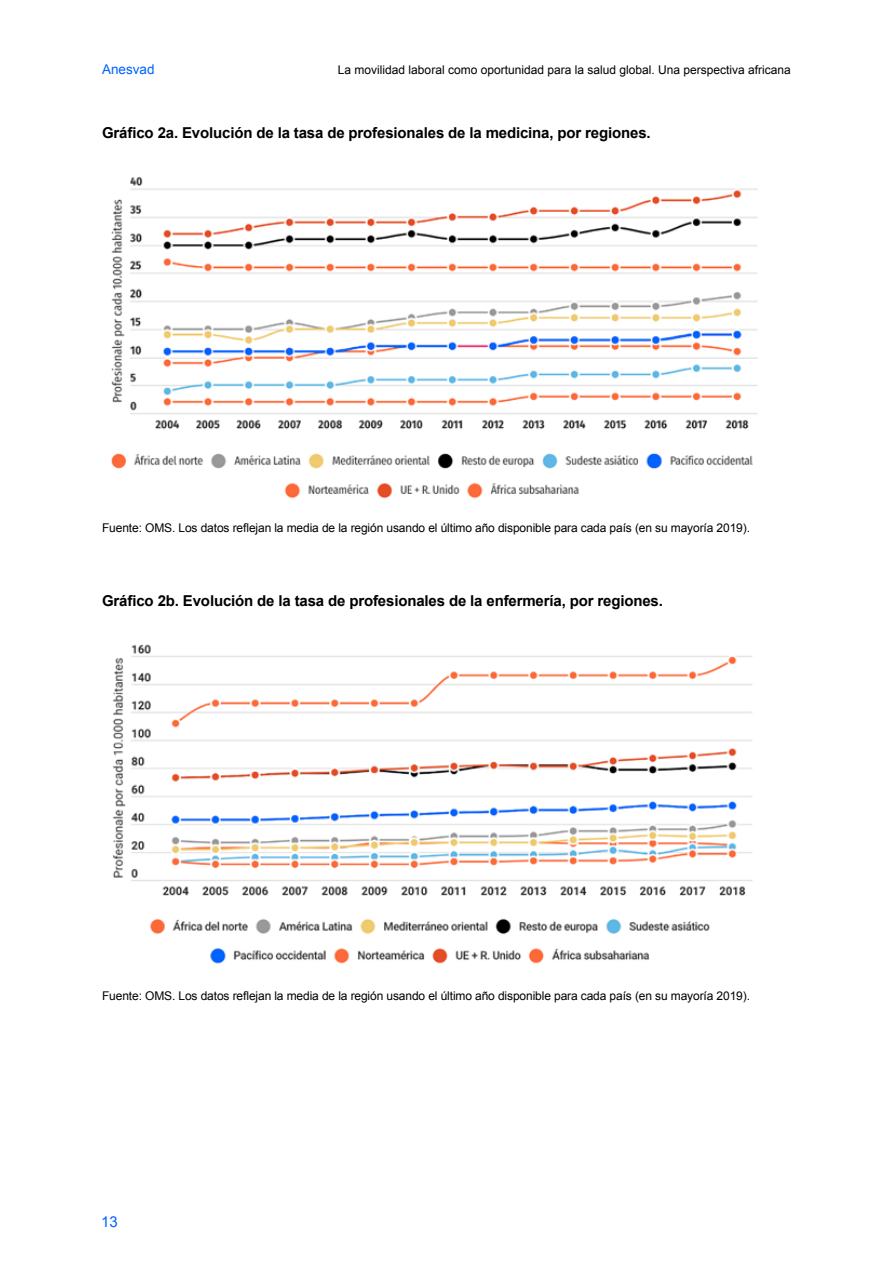
<style>
.page{position:relative;width:893px;height:1263px;background:#fff}
.page>*{position:absolute;margin:0;border:0;box-sizing:border-box;transform-origin:0 0}
.t1{font:700 15px "Arial";letter-spacing:-.01em;color:#000}
.t2{font:15px "Arial";color:#0062ff}
.t3{font:13.5px "Arial";color:#0062ff}
.t4{font:12px "Arial";letter-spacing:-.01em;color:#000}
</style>
<div class="page">
<img style="left:111px;top:177px;width:647px;height:322px">
<img style="left:113px;top:644px;width:640px;height:320px">
<p class="t3" style="left:102px;top:60px;width:54px">Anesvad</p>
<p class="t4" style="left:338px;top:62px;width:454px">La movilidad laboral como oportunidad para la salud global. Una perspectiva africana</p>
<p class="t1" style="left:102px;top:123px;width:550px">Gráfico 2a. Evolución de la tasa de profesionales de la medicina, por regiones.</p>
<p class="t4" style="left:102px;top:520px;width:649px">Fuente: OMS. Los datos reflejan la media de la región usando el último año disponible para cada país (en su mayoría 2019).</p>
<p class="t1" style="left:102px;top:591px;width:562px">Gráfico 2b. Evolución de la tasa de profesionales de la enfermería, por regiones.</p>
<p class="t4" style="left:102px;top:987px;width:649px">Fuente: OMS. Los datos reflejan la media de la región usando el último año disponible para cada país (en su mayoría 2019).</p>
<p class="t2" style="left:101px;top:1212px;width:18px">13</p>
</div>
